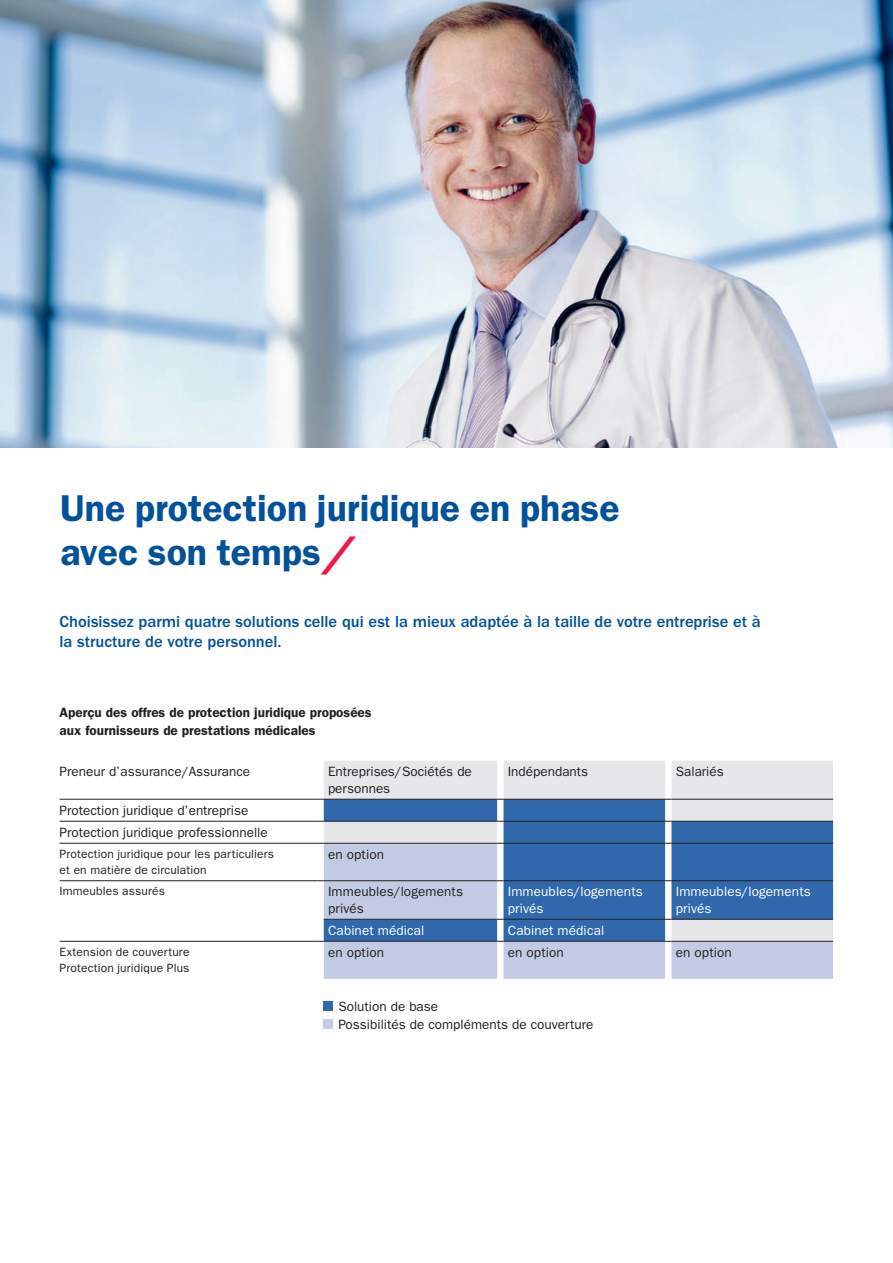
<style>
.page{position:relative;width:893px;height:1263px;background:#fff}
.page>*{position:absolute;margin:0;border:0;box-sizing:border-box;transform-origin:0 0}
.t1{font:600 37.5px/43.5px "ITC Franklin Gothic Std";color:#01519b}
.t2{font:500 16.5px/19.5px "ITC Franklin Gothic Std";color:#01519b}
.t3{font:13.5px/16.5px "ITC Franklin Gothic Std";color:#231f20}
.t4{font:600 13.5px/18px "ITC Franklin Gothic Std";color:#231f20}
.t5{font:13.5px/16.5px "ITC Franklin Gothic Std";letter-spacing:.01em;color:#fff}
.t6{font:12px/16.5px "ITC Franklin Gothic Std";letter-spacing:.01em;color:#231f20}
.s1{font-family:"AXA Switch";font-weight:400;color:#ed1845}
</style>
<div class="page">
<img style="left:0;top:0;width:893px;height:447px">
<div style="left:323px;top:1002px;width:10px;height:9px;background:#3068ab"></div>
<div style="left:323px;top:1020px;width:10px;height:9px;background:#c3cbe4"></div>
<div style="left:324px;top:761px;width:509px;height:38px;background:#e6e7e9"></div>
<svg style="left:324px;top:800px;width:509px;height:43px;background:#6f93bf"></svg>
<svg style="left:324px;top:844px;width:509px;height:135px;background:#829fc9"></svg>
<hr style="left:60px;top:799px;width:257px;height:1px;background:#231f20">
<hr style="left:324px;top:799px;width:173px;height:1px;background:#231f20">
<hr style="left:503px;top:799px;width:162px;height:1px;background:#231f20">
<hr style="left:671px;top:799px;width:162px;height:1px;background:#231f20">
<hr style="left:60px;top:821px;width:257px;height:1px;background:#231f20">
<hr style="left:503px;top:821px;width:162px;height:1px;background:#231f20">
<hr style="left:671px;top:821px;width:162px;height:1px;background:#231f20">
<hr style="left:60px;top:843px;width:257px;height:1px;background:#231f20">
<hr style="left:503px;top:843px;width:162px;height:1px;background:#231f20">
<hr style="left:671px;top:843px;width:162px;height:1px;background:#231f20">
<hr style="left:60px;top:880px;width:257px;height:1px;background:#231f20">
<hr style="left:324px;top:880px;width:173px;height:1px;background:#231f20">
<hr style="left:503px;top:880px;width:162px;height:1px;background:#231f20">
<hr style="left:671px;top:880px;width:162px;height:1px;background:#231f20">
<hr style="left:503px;top:919px;width:162px;height:1px;background:#231f20">
<hr style="left:60px;top:941px;width:257px;height:1px;background:#231f20">
<hr style="left:503px;top:941px;width:162px;height:1px;background:#231f20">
<hr style="left:324px;top:919px;width:173px;height:1px;background:#231f20">
<hr style="left:324px;top:941px;width:173px;height:1px;background:#231f20">
<hr style="left:324px;top:821px;width:173px;height:1px;background:#231f20">
<hr style="left:324px;top:843px;width:173px;height:1px;background:#231f20">
<hr style="left:671px;top:919px;width:162px;height:1px;background:#231f20">
<hr style="left:671px;top:941px;width:162px;height:1px;background:#231f20">
<h1 class="t1" style="left:60px;top:487px;width:561px">Une protection juridique en phase avec son temps<span class="s1">/</span></h1>
<p class="t2" style="left:60px;top:612px;width:703px">Choisissez parmi quatre solutions celle qui est la mieux adaptée à la taille de votre entreprise et à la structure de votre personnel.</p>
<p class="t4" style="left:60px;top:704px;width:314px">Aperçu des offres de protection juridique proposées aux fournisseurs de prestations médicales</p>
<p class="t3" style="left:60px;top:764px;width:192px">Preneur d’assurance/Assurance</p>
<p class="t3" style="left:328px;top:764px;width:145px">Entreprises/Sociétés de personnes</p>
<p class="t3" style="left:508px;top:764px;width:82px">Indépendants</p>
<p class="t3" style="left:676px;top:764px;width:50px">Salariés</p>
<p class="t3" style="left:60px;top:799px;width:210px;line-height:22px">Protection juridique d’entreprise<br>Protection juridique professionnelle</p>
<p class="t6" style="left:60px;top:846px;width:216px">Protection juridique pour les particuliers et en matière de circulation</p>
<p class="t3" style="left:328px;top:846px;width:58px">en option</p>
<p class="t6" style="left:60px;top:883px;width:107px">Immeubles assurés</p>
<p class="t3" style="left:328px;top:884px;width:137px">Immeubles/logements privés</p>
<p class="t5" style="left:508px;top:884px;width:137px">Immeubles/logements privés</p>
<p class="t5" style="left:676px;top:884px;width:137px">Immeubles/logements privés</p>
<p class="t5" style="left:328px;top:922px;width:98px">Cabinet médical</p>
<p class="t5" style="left:508px;top:922px;width:98px">Cabinet médical</p>
<p class="t6" style="left:60px;top:944px;width:131px">Extension de couverture<br>Protection juridique Plus</p>
<p class="t3" style="left:328px;top:944px;width:58px">en option</p>
<p class="t3" style="left:508px;top:944px;width:58px">en option</p>
<p class="t3" style="left:676px;top:944px;width:58px">en option</p>
<p class="t3" style="left:338px;top:998px;width:256px;line-height:18px">Solution de base<br>Possibilités de compléments de couverture</p>
</div>
